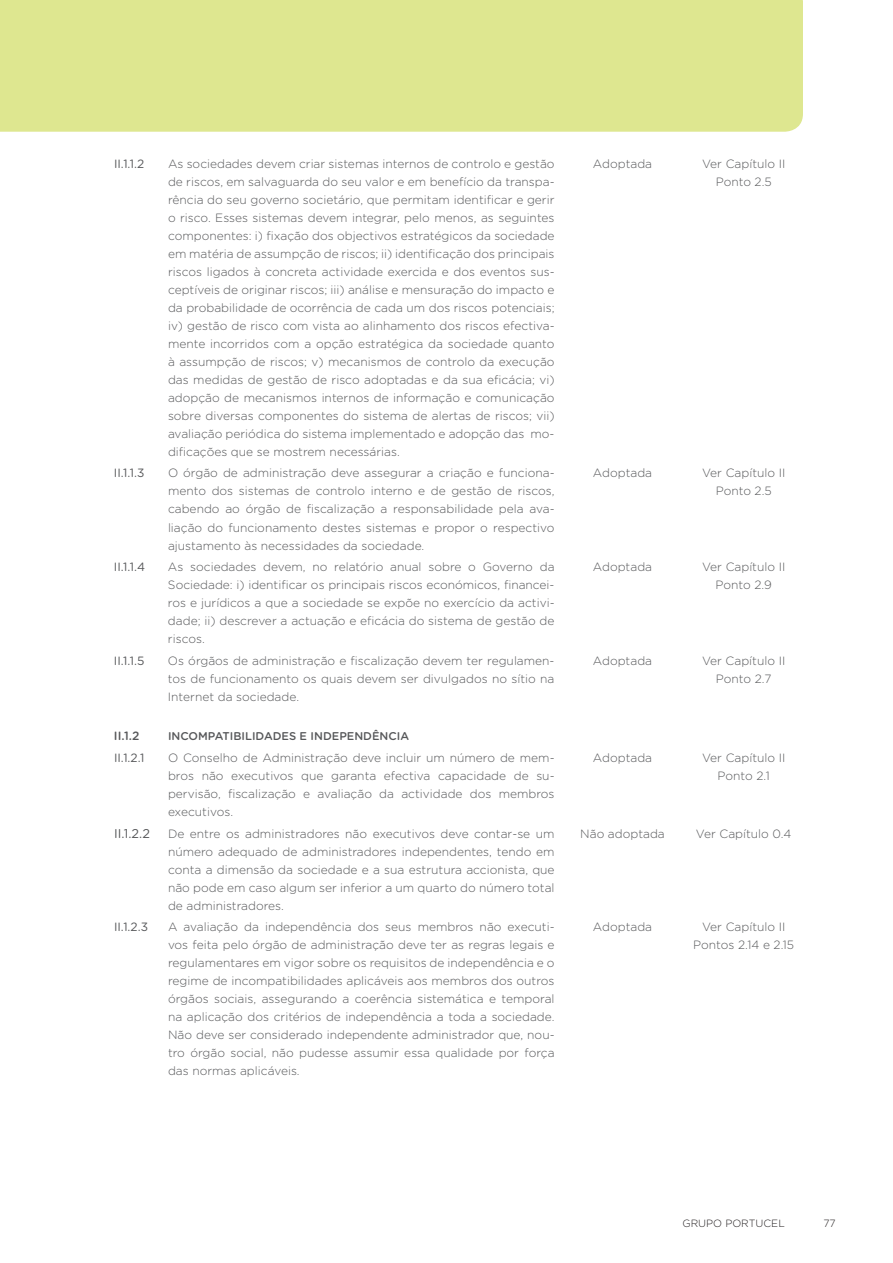
<style>
.page{position:relative;width:893px;height:1263px;background:#fff}
.page>*{position:absolute;margin:0;border:0;box-sizing:border-box;transform-origin:0 0}
.t1{font:12.75px "Gotham Rounded";color:#57585a}
.t2{font:300 12px/18px "Gotham Rounded";color:#57585a;text-align:justify}
.t3{font:12px "Gotham Rounded";color:#57585a}
.t4{font:500 12px "Gotham Rounded";color:#57585a}
.t5{font:500 11.25px "Gotham Rounded";color:#57585a}
.t6{font:300 10.5px "Gotham Rounded";color:#231f20}
</style>
<div class="page">
<div style="left:0;top:0;width:803px;height:132px;background:#dee790"></div>
<p class="t3" style="left:114px;top:155px;width:32px">II.1.1.2</p>
<p class="t2" style="left:168px;top:154px;width:388px">As sociedades devem criar sistemas internos de controlo e gestão de riscos, em salvaguarda do seu valor e em benefício da transpa&shy;rência do seu governo societário, que permitam identificar e gerir o risco. Esses sistemas devem integrar, pelo menos, as seguintes componentes: i) fixação dos objectivos estratégicos da sociedade em matéria de assumpção de riscos; ii) identificação dos principais riscos ligados à concreta actividade exercida e dos eventos sus&shy;ceptíveis de originar riscos; iii) análise e mensuração do impacto e da probabilidade de ocorrência de cada um dos riscos potenciais; iv) gestão de risco com vista ao alinhamento dos riscos efectiva&shy;mente incorridos com a opção estratégica da sociedade quanto à assumpção de riscos; v) mecanismos de controlo da execução das medidas de gestão de risco adoptadas e da sua eficácia; vi) adopção de mecanismos internos de informação e comunicação sobre diversas componentes do sistema de alertas de riscos; vii) avaliação periódica do sistema implementado e adopção das mo&shy;dificações que se mostrem necessárias.</p>
<p class="t2" style="left:593px;top:154px;width:61px">Adoptada</p>
<p class="t2" style="left:702px;top:154px;width:85px;text-align:center">Ver Capítulo II<br>Ponto 2.5</p>
<p class="t3" style="left:114px;top:465px;width:32px">II.1.1.3</p>
<p class="t2" style="left:168px;top:464px;width:388px">O órgão de administração deve assegurar a criação e funciona&shy;mento dos sistemas de controlo interno e de gestão de riscos, cabendo ao órgão de fiscalização a responsabilidade pela ava&shy;liação do funcionamento destes sistemas e propor o respectivo ajustamento às necessidades da sociedade.</p>
<p class="t2" style="left:593px;top:464px;width:61px">Adoptada</p>
<p class="t2" style="left:702px;top:464px;width:85px;text-align:center">Ver Capítulo II<br>Ponto 2.5</p>
<p class="t3" style="left:114px;top:559px;width:33px">II.1.1.4</p>
<p class="t2" style="left:168px;top:557px;width:388px">As sociedades devem, no relatório anual sobre o Governo da Sociedade: i) identificar os principais riscos económicos, financei&shy;ros e jurídicos a que a sociedade se expõe no exercício da activi&shy;dade; ii) descrever a actuação e eficácia do sistema de gestão de riscos.</p>
<p class="t2" style="left:593px;top:557px;width:61px">Adoptada</p>
<p class="t2" style="left:702px;top:557px;width:85px;text-align:center">Ver Capítulo II<br>Ponto 2.9</p>
<p class="t3" style="left:114px;top:652px;width:32px">II.1.1.5</p>
<p class="t2" style="left:168px;top:651px;width:388px">Os órgãos de administração e fiscalização devem ter regulamen&shy;tos de funcionamento os quais devem ser divulgados no sítio na Internet da sociedade.</p>
<p class="t2" style="left:593px;top:651px;width:61px">Adoptada</p>
<p class="t2" style="left:702px;top:651px;width:85px;text-align:center">Ver Capítulo II<br>Ponto 2.7</p>
<p class="t4" style="left:114px;top:727px;width:27px">II.1.2</p>
<p class="t5" style="left:168px;top:728px;width:243px">INCOMPATIBILIDADES E INDEPENDÊNCIA</p>
<p class="t3" style="left:114px;top:749px;width:32px">II.1.2.1</p>
<p class="t2" style="left:168px;top:748px;width:388px">O Conselho de Administração deve incluir um número de mem&shy;bros não executivos que garanta efectiva capacidade de su&shy;pervisão, fiscalização e avaliação da actividade dos membros executivos.</p>
<p class="t2" style="left:593px;top:748px;width:61px">Adoptada</p>
<p class="t2" style="left:702px;top:748px;width:85px;text-align:center">Ver Capítulo II<br>Ponto 2.1</p>
<p class="t1" style="left:114px;top:825px;width:37px">II.1.2.2</p>
<p class="t2" style="left:168px;top:824px;width:388px">De entre os administradores não executivos deve contar-se um número adequado de administradores independentes, tendo em conta a dimensão da sociedade e a sua estrutura accionista, que não pode em caso algum ser inferior a um quarto do número total de administradores.</p>
<p class="t2" style="left:580px;top:824px;width:86px">Não adoptada</p>
<p class="t2" style="left:696px;top:824px;width:97px">Ver Capítulo 0.4</p>
<p class="t3" style="left:114px;top:919px;width:36px">II.1.2.3</p>
<p class="t2" style="left:168px;top:917px;width:388px">A avaliação da independência dos seus membros não executi&shy;vos feita pelo órgão de administração deve ter as regras legais e regulamentares em vigor sobre os requisitos de independência e o regime de incompatibilidades aplicáveis aos membros dos outros órgãos sociais, assegurando a coerência sistemática e temporal na aplicação dos critérios de independência a toda a sociedade.<br>Não deve ser considerado independente administrador que, nou&shy;tro órgão social, não pudesse assumir essa qualidade por força das normas aplicáveis.</p>
<p class="t2" style="left:593px;top:917px;width:61px">Adoptada</p>
<p class="t2" style="left:693px;top:917px;width:102px;text-align:center">Ver Capítulo II<br>Pontos 2.14 e 2.15</p>
<p class="t6" style="left:682px;top:1216px;width:104px">GRUPO PORTUCEL</p>
<p class="t6" style="left:823px;top:1216px;width:14px">77</p>
</div>
